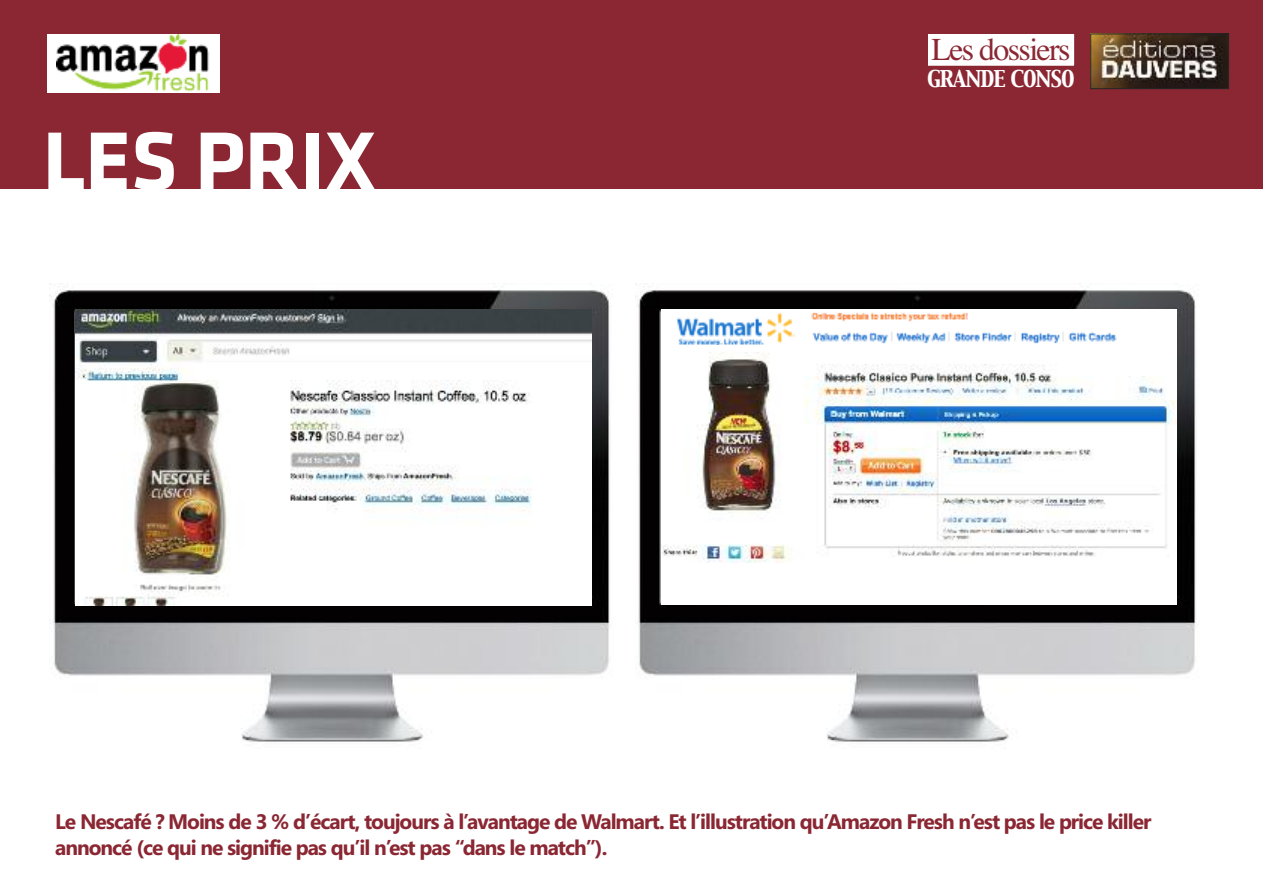
<style>
.page{position:relative;width:1263px;height:893px;background:#fff}
.page>*{position:absolute;margin:0;border:0;box-sizing:border-box;transform-origin:0 0}
.t1{font:700 85.35px "Klavika";color:#fff}
.t2{font:31.8px "Times";letter-spacing:-.05em;color:#8a2733}
.t3{font:700 21px/25.2px "Segoe";letter-spacing:-.05em;color:#8a2733}
.t4{font:20.4px "Capitals";letter-spacing:-.05em;color:#fff}
</style>
<div class="page">
<div style="left:0;top:0;width:1263px;height:189px;background:#8a2733"></div>
<img style="left:1092px;top:36px;width:135px;height:51px">
<div style="left:1090px;top:34px;width:139px;height:55px;border:1px solid #272627"></div>
<div style="left:928px;top:34px;width:146px;height:32px;background:#fff"></div>
<div style="left:926px;top:32px;width:150px;height:35px;border:2px solid #8a2733"></div>
<img style="left:50px;top:283px;width:560px;height:459px">
<img style="left:75px;top:309px;width:516px;height:296px">
<img style="left:635px;top:283px;width:561px;height:459px">
<div style="left:661px;top:309px;width:516px;height:296px;background:#fff"></div>
<img style="left:661px;top:352px;width:516px;height:210px">
<div style="left:47px;top:34px;width:173px;height:59px;background:#fff"></div>
<img style="left:56px;top:34px;width:153px;height:58px">
<img style="left:677px;top:312px;width:440px;height:32px">
<h2 class="t2" style="left:931px;top:30px;width:141px">Les dossiers</h2>
<h1 class="t1" style="left:43px;top:133px;width:335px">LES PRIX</h1>
<p class="t4" style="left:927px;top:68px;width:149px">GRANDE CONSO</p>
<p class="t3" style="left:55px;top:809px;width:1097px">Le Nescafé ? Moins de 3 % d’écart, toujours à l’avantage de Walmart. Et l’illustration qu’Amazon Fresh n’est pas le price killer annoncé (ce qui ne signifie pas qu’il n’est pas “dans le match”).</p>
</div>
